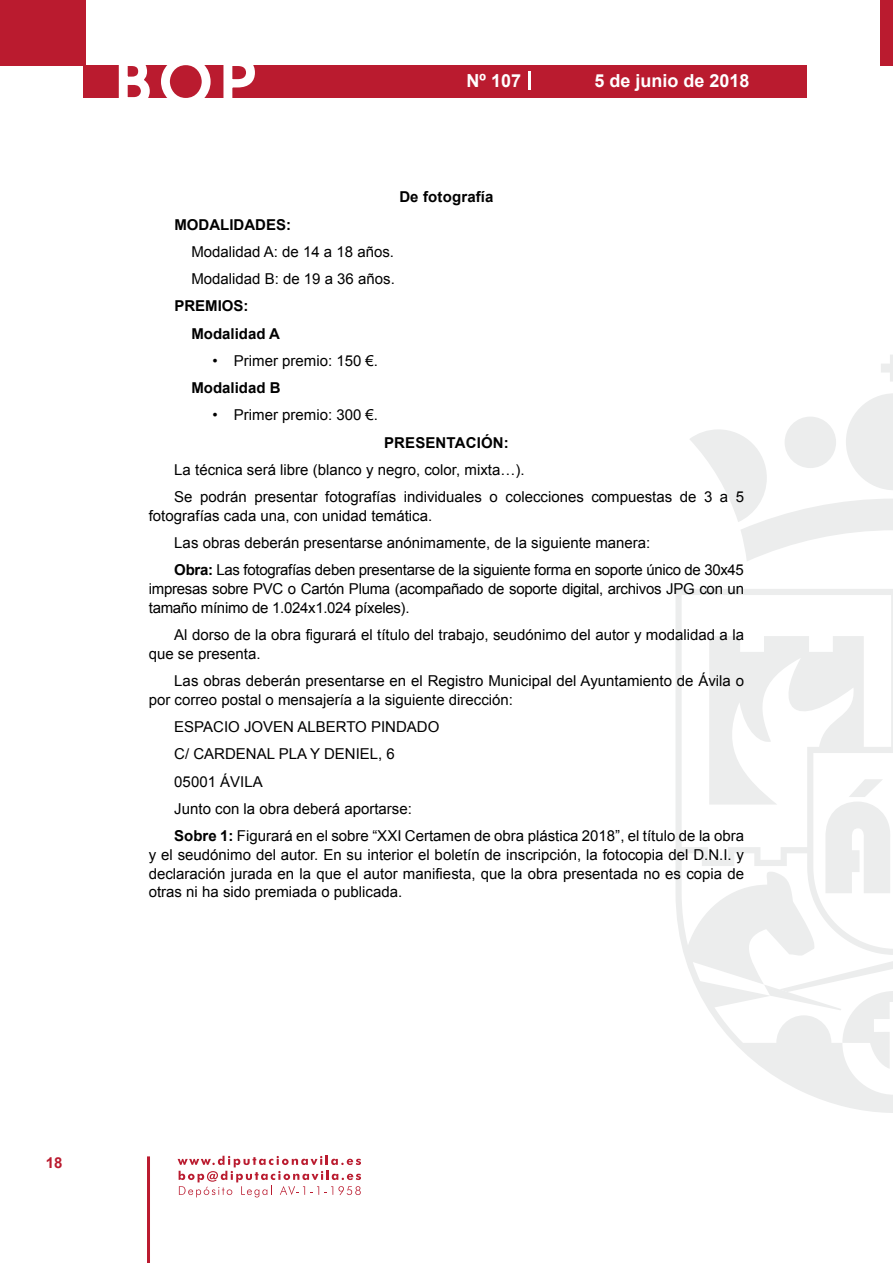
<style>
.page{position:relative;width:893px;height:1263px;background:#fff}
.page>*{position:absolute;margin:0;border:0;box-sizing:border-box;transform-origin:0 0}
.t1{font:500 61.5px "Avant Garde";color:#fff}
.t2{font:700 18px "Arial";color:#fff}
.t3{font:15px/27.3px "Arial";color:#000}
.t4{font:15px/18.8px "Arial";letter-spacing:-.02em;color:#000}
.t5{font:700 15px/27.3px "Arial";color:#000}
.t6{font:700 15px "Arial";color:#ba1b2f}
.s1{font-weight:700}
</style>
<div class="page">
<svg style="left:178px;top:1156px;width:183px;height:41px"></svg>
<hr style="left:147px;top:1156px;width:3px;height:107px;background:#ba1b2f">
<div style="left:880px;top:0;width:13px;height:65px;background:#ba1b2f"></div>
<div style="left:0;top:0;width:85px;height:66px;background:#ba1b2f"></div>
<div style="left:84px;top:65px;width:723px;height:33px;background:#ba1b2f"></div>
<svg style="left:118px;top:65px;width:32px;height:33px"></svg>
<svg style="left:161px;top:65px;width:50px;height:33px"></svg>
<svg style="left:223px;top:65px;width:32px;height:33px"></svg>
<div style="left:882px;top:0;width:11px;height:66px;background:#ba1b2f"></div>
<svg style="left:529px;top:71px;width:2px;height:19px"></svg>
<svg style="left:881px;top:355px;width:12px;height:27px"></svg>
<svg style="left:690px;top:393px;width:203px;height:168px"></svg>
<svg style="left:676px;top:589px;width:217px;height:524px"></svg>
<svg style="left:764px;top:984px;width:129px;height:86px"></svg>
<svg style="left:825px;top:779px;width:66px;height:114px"></svg>
<h1 class="t1" style="left:115px;top:44px;width:141px">BOP</h1>
<p class="t2" style="left:467px;top:69px;width:56px">Nº 107</p>
<p class="t2" style="left:594px;top:69px;width:157px">5 de junio de 2018</p>
<p class="t5" style="left:399px;top:184px;width:96px">De fotografía</p>
<p class="t5" style="left:174px;top:211px;width:118px">MODALIDADES:</p>
<p class="t3" style="left:191px;top:238px;width:205px">Modalidad A: de 14 a 18 años.<br>Modalidad B: de 19 a 36 años.</p>
<p class="t5" style="left:191px;top:293px;width:90px;text-indent:-17px">PREMIOS:<br>Modalidad A</p>
<p class="t3" style="left:213px;top:347px;width:167px">• Primer premio: 150 €.</p>
<p class="t5" style="left:191px;top:375px;width:91px">Modalidad B</p>
<p class="t3" style="left:213px;top:402px;width:167px">• Primer premio: 300 €.</p>
<p class="t5" style="left:384px;top:429px;width:126px">PRESENTACIÓN:</p>
<p class="t3" style="left:174px;top:456px;width:571px">La técnica será libre (blanco y negro, color, mixta…).<br>Se podrán presentar fotografías individuales o colecciones compuestas de 3 a 5</p>
<p class="t3" style="left:174px;top:502px;width:571px;text-indent:-26px">fotografías cada una, con unidad temática.<br>Las obras deberán presentarse anónimamente, de la siguiente manera:<br><span class="s1">Obra:</span> Las fotografías deben presentarse de la siguiente forma en soporte único de 30x45</p>
<p class="t4" style="left:149px;top:580px;width:597px">impresas sobre PVC o Cartón Pluma (acompañado de soporte digital, archivos JPG con un tamaño mínimo de 1.024x1.024 píxeles).</p>
<p class="t3" style="left:149px;top:626px;width:597px;line-height:18.8px;text-indent:26px">Al dorso de la obra figurará el título del trabajo, seudónimo del autor y modalidad a la que se presenta.</p>
<p class="t3" style="left:149px;top:672px;width:597px;line-height:18.8px;text-indent:26px">Las obras deberán presentarse en el Registro Municipal del Ayuntamiento de Ávila o por correo postal o mensajería a la siguiente dirección:</p>
<p class="t3" style="left:174px;top:713px;width:571px">ESPACIO JOVEN ALBERTO PINDADO<br>C/ CARDENAL PLA Y DENIEL, 6<br>05001 ÁVILA<br>Junto con la obra deberá aportarse:<br><span class="s1">Sobre 1:</span> Figurará en el sobre “XXI Certamen de obra plástica 2018”, el título de la obra</p>
<p class="t3" style="left:149px;top:845px;width:597px;line-height:18.8px;text-align:justify">y el seudónimo del autor. En su interior el boletín de inscripción, la fotocopia del D.N.I. y declaración jurada en la que el autor manifiesta, que la obra presentada no es copia de otras ni ha sido premiada o publicada.</p>
<p class="t6" style="left:46px;top:1153px;width:18px">18</p>
</div>
